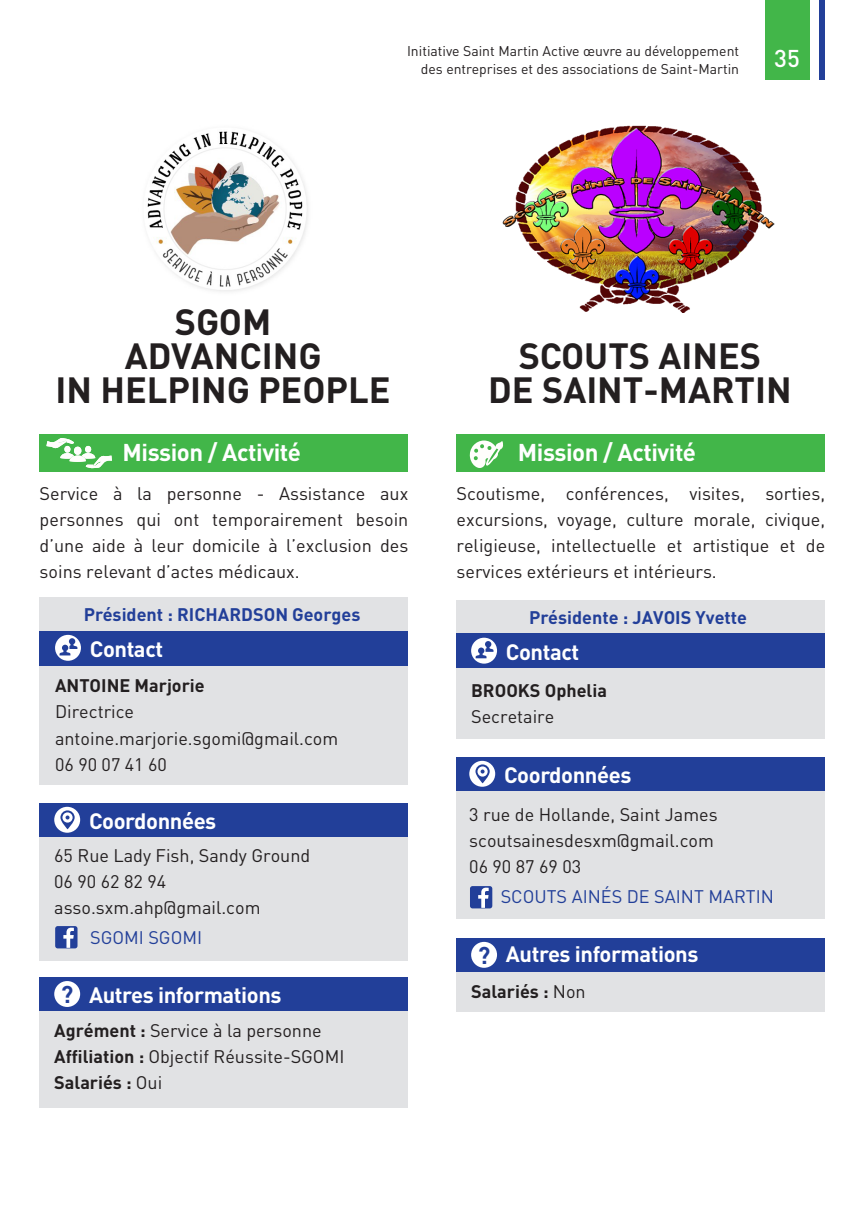
<style>
.page{position:relative;width:865px;height:1214px;background:#fff}
.page>*{position:absolute;margin:0;border:0;box-sizing:border-box;transform-origin:0 0}
.t1{font:700 36px/34px "DINOT";color:#231f20;text-align:center}
.t2{font:700 24px "DINOT";letter-spacing:-.02em;color:#fff}
.t3{font:500 24px "DINOT";color:#fff}
.t4{font:700 22px "DINOT";letter-spacing:-.02em;color:#fff}
.t5{font:18px/26px "DINOT";color:#231f20}
.t6{font:700 18px "DINOT";color:#223f99}
.t7{font:700 18px "DINOT";color:#231f20}
.t8{font:18px "DINOT";color:#223f99}
.t9{font:14px/18px "DINOT";color:#231f20;text-align:right}
.s1{font-size:24px;color:#223f99}
.s2{font-weight:700}
.s3{font-weight:400}
</style>
<div class="page">
<div style="left:765px;top:0;width:44px;height:79px;background:#42b649"></div>
<div style="left:819px;top:0;width:6px;height:79px;background:#223f99"></div>
<div style="left:40px;top:977px;width:368px;height:34px;background:#223f99"></div>
<div style="left:54px;top:980px;width:26px;height:26px;background:#fff;border-radius:50%"></div>
<div style="left:40px;top:1011px;width:368px;height:96px;background:#e1e2e4"></div>
<div style="left:40px;top:434px;width:368px;height:38px;background:#42b649"></div>
<div style="left:456px;top:937px;width:369px;height:35px;background:#223f99"></div>
<div style="left:471px;top:941px;width:26px;height:26px;background:#fff;border-radius:50%"></div>
<div style="left:456px;top:972px;width:369px;height:39px;background:#e1e2e4"></div>
<div style="left:456px;top:434px;width:369px;height:38px;background:#42b649"></div>
<div style="left:40px;top:597px;width:368px;height:187px;background:#e1e2e4"></div>
<div style="left:40px;top:631px;width:368px;height:34px;background:#223f99"></div>
<svg style="left:55px;top:634px;width:26px;height:26px"></svg>
<svg style="left:59px;top:638px;width:18px;height:17px"></svg>
<div style="left:456px;top:599px;width:369px;height:139px;background:#e1e2e4"></div>
<div style="left:456px;top:634px;width:369px;height:34px;background:#223f99"></div>
<svg style="left:471px;top:637px;width:26px;height:26px"></svg>
<svg style="left:475px;top:641px;width:18px;height:17px"></svg>
<div style="left:456px;top:757px;width:369px;height:34px;background:#223f99"></div>
<div style="left:469px;top:760px;width:26px;height:26px;background:#fff;border-radius:50%"></div>
<svg style="left:475px;top:764px;width:14px;height:19px"></svg>
<svg style="left:477px;top:766px;width:10px;height:10px"></svg>
<svg style="left:480px;top:769px;width:4px;height:4px"></svg>
<div style="left:456px;top:791px;width:369px;height:127px;background:#e1e2e4"></div>
<div style="left:40px;top:803px;width:368px;height:34px;background:#223f99"></div>
<div style="left:54px;top:806px;width:26px;height:26px;background:#fff;border-radius:50%"></div>
<svg style="left:60px;top:810px;width:15px;height:19px"></svg>
<svg style="left:62px;top:812px;width:11px;height:10px"></svg>
<svg style="left:66px;top:815px;width:4px;height:4px"></svg>
<div style="left:40px;top:836px;width:368px;height:124px;background:#e1e2e4"></div>
<div style="left:55px;top:926px;width:22px;height:22px;background:#223f99;border-radius:3px"></div>
<svg style="left:63px;top:927px;width:11px;height:20px"></svg>
<div style="left:470px;top:886px;width:22px;height:22px;background:#223f99;border-radius:3px"></div>
<svg style="left:478px;top:887px;width:10px;height:20px"></svg>
<img style="left:147px;top:131px;width:161px;height:161px">
<img style="left:502px;top:125px;width:272px;height:187px">
<svg style="left:469px;top:440px;width:34px;height:28px"></svg>
<svg style="left:46px;top:438px;width:66px;height:30px"></svg>
<p class="t9" style="left:407px;top:42px;width:334px">Initiative Saint Martin Active œuvre au développement des entreprises et des associations de Saint-Martin</p>
<h2 class="t3" style="left:774px;top:43px;width:27px">35</h2>
<h1 class="t1" style="left:55px;top:304px;width:337px">SGOM<br>ADVANCING<br>IN HELPING PEOPLE</h1>
<h2 class="t2" style="left:123px;top:437px;width:180px">Mission / Activité</h2>
<h1 class="t1" style="left:488px;top:338px;width:305px">SCOUTS AINES<br>DE SAINT-MARTIN</h1>
<h2 class="t2" style="left:518px;top:437px;width:180px">Mission / Activité</h2>
<p class="t5" style="left:40px;top:480px;width:370px;text-align:justify">Service à la personne - Assistance aux personnes qui ont temporairement besoin d’une aide à leur domicile à l’exclusion des soins relevant d’actes médicaux.</p>
<p class="t5" style="left:456px;top:480px;width:370px;text-align:justify">Scoutisme, conférences, visites, sorties, excursions, voyage, culture morale, civique, religieuse, intellectuelle et artistique et de services extérieurs et intérieurs.</p>
<p class="t6" style="left:84px;top:602px;width:278px">Président : RICHARDSON Georges</p>
<p class="t6" style="left:529px;top:605px;width:219px">Présidente : JAVOIS Yvette</p>
<p class="t4" style="left:90px;top:634px;width:75px">Contact</p>
<p class="t7" style="left:55px;top:674px;width:151px">ANTOINE Marjorie</p>
<p class="t5" style="left:55px;top:698px;width:285px">Directrice antoine.marjorie.sgomi@gmail.com<br>06 90 07 41 60</p>
<p class="t4" style="left:89px;top:806px;width:129px">Coordonnées</p>
<p class="t5" style="left:54px;top:842px;width:257px">65 Rue Lady Fish, Sandy Ground<br>06 90 62 82 94 asso.sxm.ahp@gmail.com</p>
<p class="t8" style="left:90px;top:926px;width:113px">SGOMI SGOMI</p>
<p class="t4" style="left:61px;top:980px;width:222px"><span class="s1">?</span> Autres informations</p>
<p class="t5" style="left:54px;top:1017px;width:292px"><span class="s2">Agrément :</span> Service à la personne<br><span class="s2">Affiliation :</span> Objectif Réussite-SGOMI<br><span class="s2">Salariés :</span> Oui</p>
<p class="t4" style="left:506px;top:637px;width:75px">Contact</p>
<p class="t7" style="left:471px;top:678px;width:137px">BROOKS Ophelia</p>
<p class="t5" style="left:471px;top:702px;width:85px">Secretaire</p>
<p class="t4" style="left:504px;top:760px;width:129px">Coordonnées</p>
<p class="t5" style="left:469px;top:800px;width:250px">3 rue de Hollande, Saint James scoutsainesdesxm@gmail.com<br>06 90 87 69 03</p>
<p class="t8" style="left:500px;top:884px;width:275px">SCOUTS AINÉS DE SAINT MARTIN</p>
<p class="t4" style="left:478px;top:940px;width:222px"><span class="s1">?</span> Autres informations</p>
<p class="t7" style="left:471px;top:980px;width:116px">Salariés : <span class="s3">Non</span></p>
</div>
